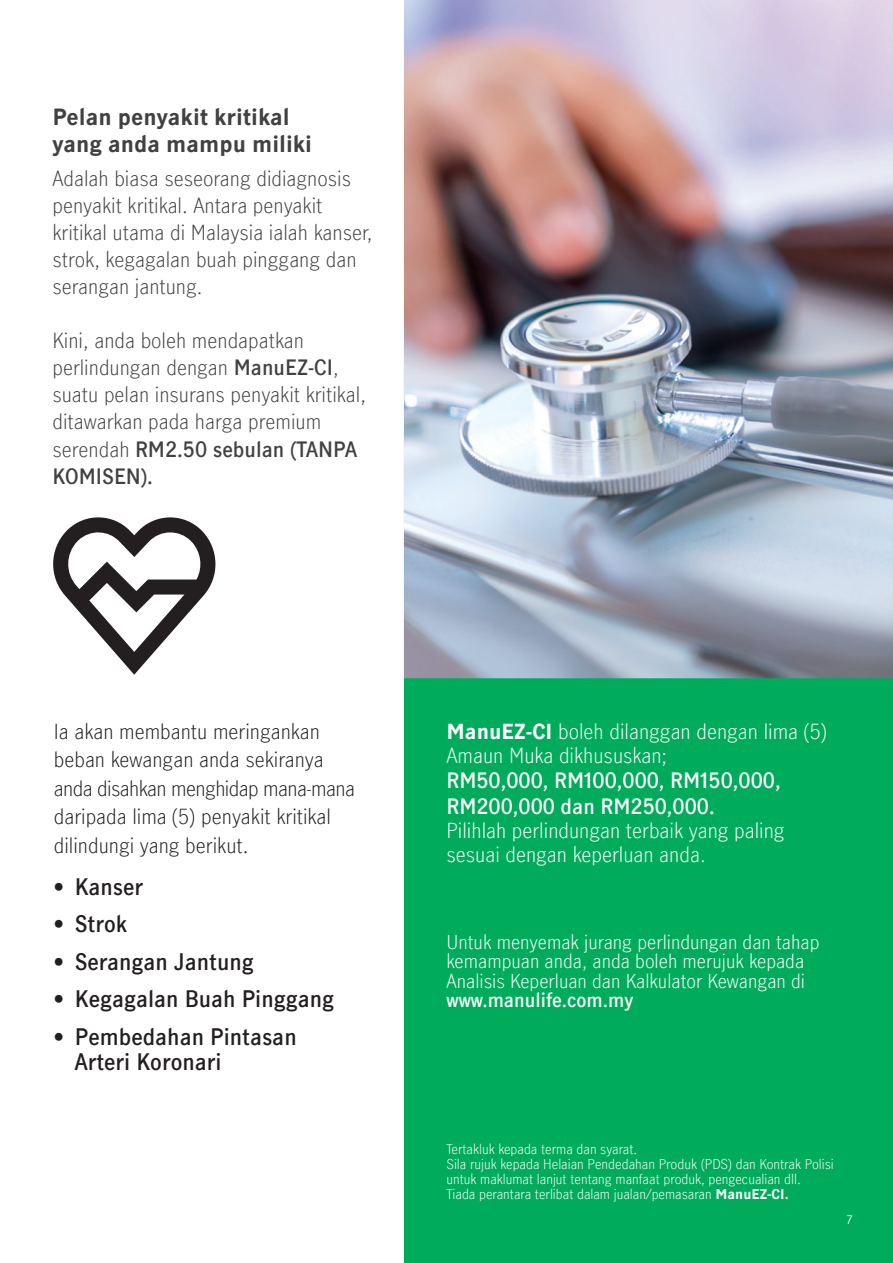
<style>
.page{position:relative;width:893px;height:1263px;background:#fff}
.page>*{position:absolute;margin:0;border:0;box-sizing:border-box;transform-origin:0 0}
.t1{font:600 21px/25.5px "Manulife JH Sans";color:#231f20}
.t2{font:700 21px/27px "Manulife JH Sans";color:#414142}
.t3{font:300 19.5px/27px "Manulife JH Sans";color:#414142}
.t4{font:300 19.5px/28.5px "Manulife JH Sans";color:#231f20}
.t5{font:300 19.5px/24px "Manulife JH Sans";color:#fff}
.t6{font:600 19.5px/25.5px "Manulife JH Sans";color:#fff}
.t7{font:300 18px/19.5px "Manulife JH Sans";color:#fff}
.t8{font:600 18px "Manulife JH Sans";color:#fff}
.t9{font:300 12.75px/15px "Manulife JH Sans";color:#fff}
.t10{font:11.25px "Manulife JH Sans";color:#fff}
.s1{font-weight:600}
.s2{font-weight:700}
</style>
<div class="page">
<div style="left:404px;top:45px;width:489px;height:1218px;background:#00ac5c"></div>
<img style="left:404px;top:0;width:489px;height:678px">
<svg style="left:53px;top:517px;width:163px;height:158px"></svg>
<p class="t2" style="left:52px;top:102px;width:261px">Pelan penyakit kritikal yang anda mampu miliki</p>
<p class="t3" style="left:52px;top:165px;width:321px">Adalah biasa seseorang didiagnosis penyakit kritikal. Antara penyakit kritikal utama di Malaysia ialah kanser, strok, kegagalan buah pinggang dan serangan jantung.</p>
<p class="t3" style="left:52px;top:327px;width:315px">Kini, anda boleh mendapatkan perlindungan dengan <span class="s1">ManuEZ-CI</span>, suatu pelan insurans penyakit kritikal, ditawarkan pada harga premium serendah <span class="s1">RM2.50 sebulan (TANPA<br>KOMISEN).</span></p>
<p class="t4" style="left:54px;top:716px;width:303px">Ia akan membantu meringankan beban kewangan anda sekiranya anda disahkan menghidap mana-mana daripada lima (5) penyakit kritikal dilindungi yang berikut.</p>
<p class="t1" style="left:54px;top:873px;width:91px">• Kanser</p>
<p class="t1" style="left:54px;top:911px;width:75px">• Strok</p>
<p class="t1" style="left:54px;top:948px;width:201px">• Serangan Jantung</p>
<p class="t1" style="left:54px;top:986px;width:282px">• Kegagalan Buah Pinggang</p>
<p class="t1" style="left:75px;top:1023px;width:223px;text-indent:-21px">• Pembedahan Pintasan<br>Arteri Koronari</p>
<p class="t5" style="left:446px;top:718px;width:382px"><span class="s2">ManuEZ-CI</span> boleh dilanggan dengan lima (5)<br>Amaun Muka dikhususkan;</p>
<p class="t6" style="left:446px;top:767px;width:336px">RM50,000, RM100,000, RM150,000,<br>RM200,000 dan RM250,000.</p>
<p class="t5" style="left:446px;top:818px;width:340px">Pilihlah perlindungan terbaik yang paling sesuai dengan keperluan anda.</p>
<p class="t7" style="left:446px;top:931px;width:374px">Untuk menyemak jurang perlindungan dan tahap kemampuan anda, anda boleh merujuk kepada<br>Analisis Keperluan dan Kalkulator Kewangan di</p>
<p class="t8" style="left:446px;top:987px;width:188px">www.manulife.com.my</p>
<p class="t9" style="left:446px;top:1141px;width:389px">Tertakluk kepada terma dan syarat.<br>Sila rujuk kepada Helaian Pendedahan Produk (PDS) dan Kontrak Polisi untuk maklumat lanjut tentang manfaat produk, pengecualian dll.<br>Tiada perantara terlibat dalam jualan/pemasaran <span class="s2">ManuEZ-CI.</span></p>
<p class="t10" style="left:846px;top:1212px;width:8px">7</p>
</div>
